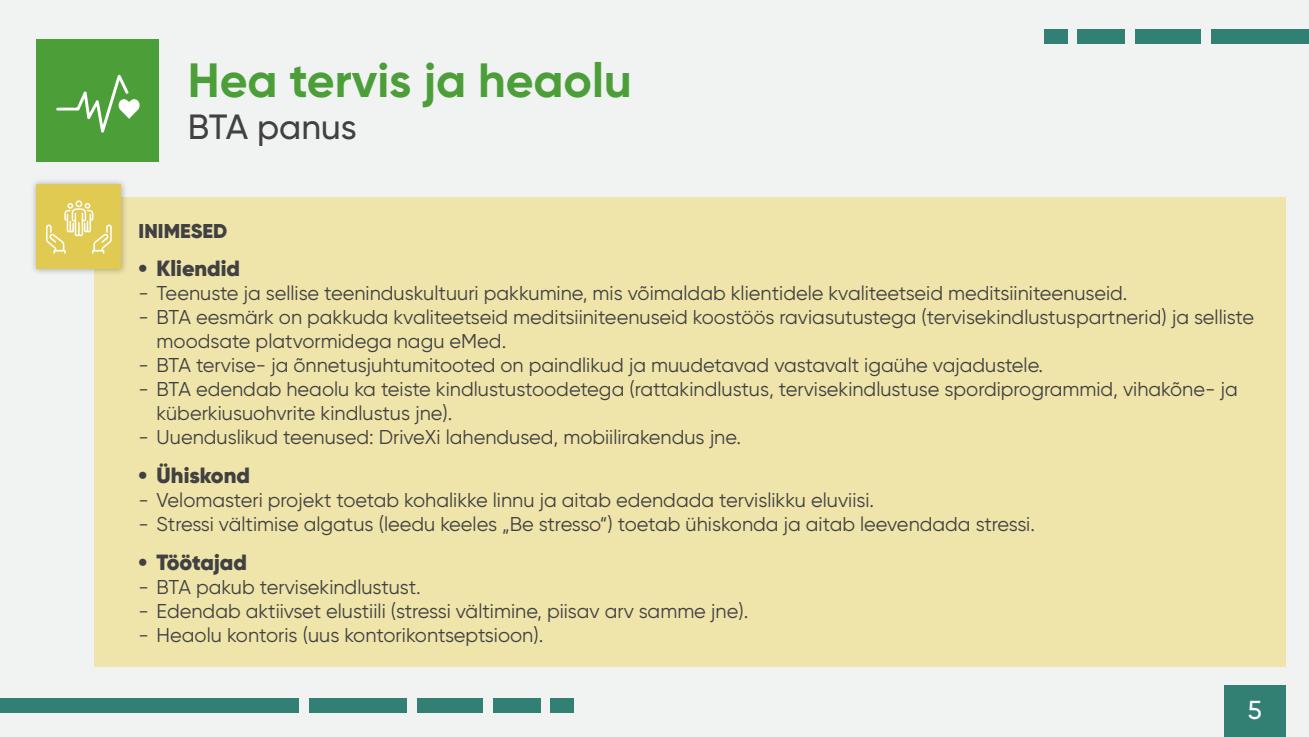
<style>
.page{position:relative;width:1309px;height:737px;background:#f1f2f2}
.page>*{position:absolute;margin:0;border:0;box-sizing:border-box;transform-origin:0 0}
.t1{font:700 48px "Gilroy";color:#4c9f38}
.t2{font:500 35px "Gilroy";color:#414042}
.t3{font:500 26px "Gilroy";color:#fff}
.t4{font:900 22px "Gilroy";color:#414042}
.t5{font:20px/24px "Gilroy";color:#414042}
.t6{font:900 20px "Gilroy";color:#414042}
</style>
<div class="page">
<div style="left:1224px;top:686px;width:61px;height:51px;background:#327f74"></div>
<div style="left:0;top:698px;width:299px;height:15px;background:#327f74"></div>
<div style="left:309px;top:698px;width:98px;height:15px;background:#327f74"></div>
<div style="left:417px;top:698px;width:66px;height:15px;background:#327f74"></div>
<div style="left:493px;top:698px;width:47px;height:15px;background:#327f74"></div>
<div style="left:551px;top:698px;width:23px;height:15px;background:#327f74"></div>
<div style="left:1211px;top:29px;width:98px;height:15px;background:#327f74"></div>
<div style="left:1135px;top:29px;width:66px;height:15px;background:#327f74"></div>
<div style="left:1078px;top:29px;width:47px;height:15px;background:#327f74"></div>
<div style="left:1044px;top:29px;width:23px;height:15px;background:#327f74"></div>
<div style="left:94px;top:197px;width:1191px;height:470px;background:#efe4a9"></div>
<img style="left:33px;top:181px;width:92px;height:92px">
<div style="left:37px;top:185px;width:84px;height:84px;background:#e0ca52"></div>
<svg style="left:46px;top:200px;width:66px;height:54px"></svg>
<div style="left:37px;top:39px;width:122px;height:122px;background:#4c9f38"></div>
<svg style="left:56px;top:75px;width:84px;height:57px"></svg>
<h1 class="t1" style="left:188px;top:50px;width:445px">Hea tervis ja heaolu</h1>
<h2 class="t2" style="left:188px;top:105px;width:170px">BTA panus</h2>
<p class="t6" style="left:139px;top:218px;width:90px">INIMESED</p>
<p class="t4" style="left:139px;top:254px;width:103px">• Kliendid</p>
<p class="t5" style="left:139px;top:280px;width:990px">- Teenuste ja sellise teeninduskultuuri pakkumine, mis võimaldab klientidele kvaliteetseid meditsiiniteenuseid.</p>
<p class="t5" style="left:157px;top:304px;width:1099px;text-indent:-18px">- BTA eesmärk on pakkuda kvaliteetseid meditsiiniteenuseid koostöös raviasutustega (tervisekindlustuspartnerid) ja selliste moodsate platvormidega nagu eMed.</p>
<p class="t5" style="left:139px;top:352px;width:906px">- BTA tervise- ja õnnetusjuhtumitooted on paindlikud ja muudetavad vastavalt igaühe vajadustele.</p>
<p class="t5" style="left:157px;top:376px;width:1083px;text-indent:-18px">- BTA edendab heaolu ka teiste kindlustustoodetega (rattakindlustus, tervisekindlustuse spordiprogrammid, vihakõne- ja küberkiusuohvrite kindlustus jne).</p>
<p class="t5" style="left:139px;top:424px;width:604px">- Uuenduslikud teenused: DriveXi lahendused, mobiilirakendus jne.</p>
<p class="t4" style="left:139px;top:461px;width:113px">• Ühiskond</p>
<p class="t5" style="left:139px;top:487px;width:737px">- Velomasteri projekt toetab kohalikke linnu ja aitab edendada tervislikku eluviisi.</p>
<p class="t5" style="left:139px;top:511px;width:898px">- Stressi vältimise algatus (leedu keeles „Be stresso“) toetab ühiskonda ja aitab leevendada stressi.</p>
<p class="t4" style="left:139px;top:548px;width:110px">• Töötajad</p>
<p class="t5" style="left:139px;top:574px;width:284px">- BTA pakub tervisekindlustust.</p>
<p class="t5" style="left:139px;top:598px;width:611px">- Edendab aktiivset elustiili (stressi vältimine, piisav arv samme jne).</p>
<p class="t5" style="left:139px;top:622px;width:406px">- Heaolu kontoris (uus kontorikontseptsioon).</p>
<h3 class="t3" style="left:1248px;top:694px;width:16px">5</h3>
</div>
